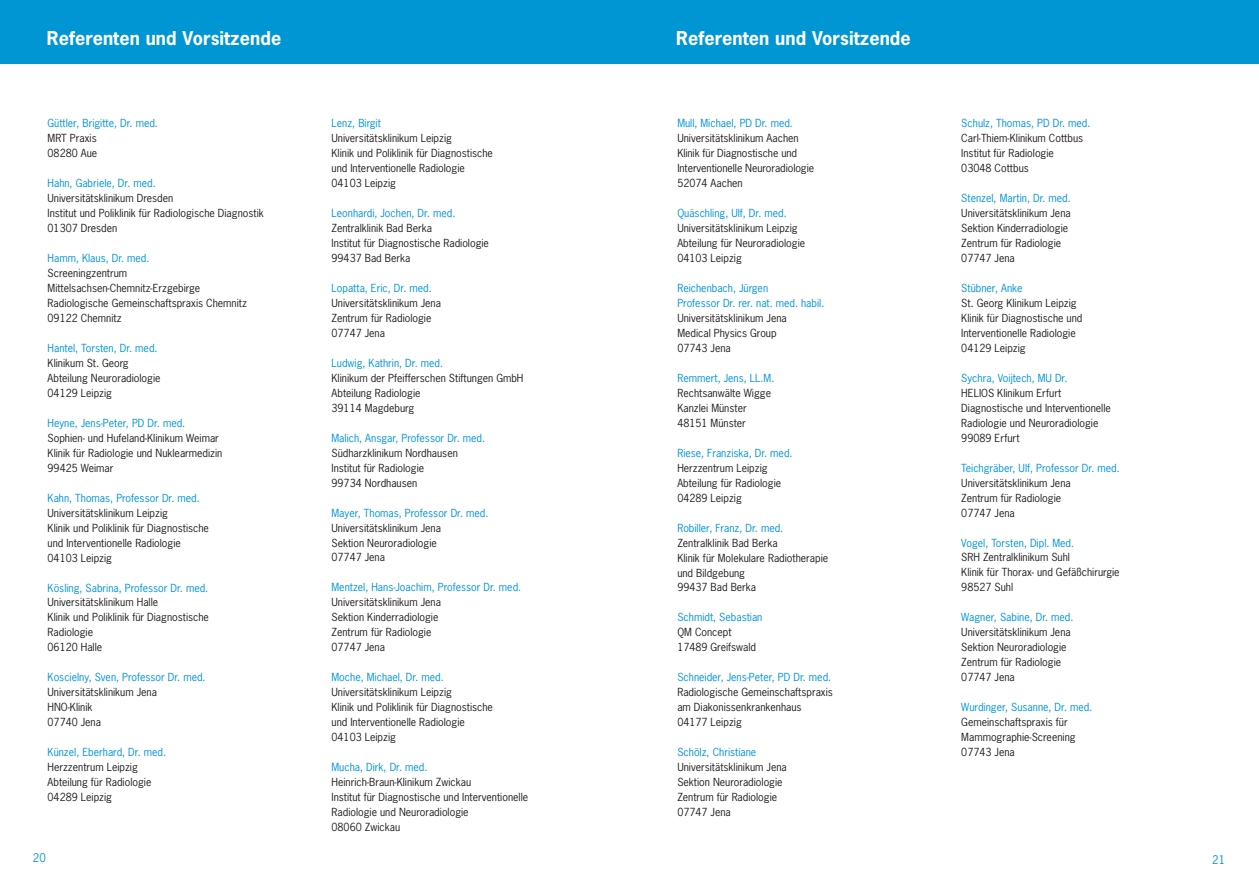
<style>
.page{position:relative;width:1259px;height:893px;background:#fff}
.page>*{position:absolute;margin:0;border:0;box-sizing:border-box;transform-origin:0 0}
.t1{font:700 18px "News Gothic Std";letter-spacing:.005em;color:#fff}
.t2{font:11.25px "News Gothic Std";color:#0095d9}
.t3{font:10.5px/15px "News Gothic Std";color:#231f20}
.t4{font:10.5px/15px "News Gothic Std";color:#0095d9}
</style>
<div class="page">
<div style="left:0;top:0;width:629px;height:64px;background:#0096d4"></div>
<div style="left:629px;top:0;width:630px;height:64px;background:#0096d4"></div>
<h1 class="t1" style="left:47px;top:26px;width:236px">Referenten und Vorsitzende</h1>
<h1 class="t1" style="left:676px;top:26px;width:236px">Referenten und Vorsitzende</h1>
<p class="t4" style="left:48px;top:116px;width:112px">Güttler, Brigitte, Dr. med.</p>
<p class="t3" style="left:48px;top:131px;width:51px">MRT Praxis<br>08280 Aue</p>
<p class="t4" style="left:48px;top:176px;width:110px">Hahn, Gabriele, Dr. med.</p>
<p class="t3" style="left:48px;top:191px;width:218px">Universitätsklinikum Dresden<br>Institut und Poliklinik für Radiologische Diagnostik<br>01307 Dresden</p>
<p class="t4" style="left:48px;top:250px;width:103px">Hamm, Klaus, Dr. med.</p>
<p class="t3" style="left:48px;top:265px;width:201px">Screeningzentrum<br>Mittelsachsen-Chemnitz-Erzgebirge<br>Radiologische Gemeinschaftspraxis Chemnitz<br>09122 Chemnitz</p>
<p class="t4" style="left:48px;top:340px;width:111px">Hantel, Torsten, Dr. med.</p>
<p class="t3" style="left:48px;top:355px;width:114px">Klinikum St. Georg<br>Abteilung Neuroradiologie<br>04129 Leipzig</p>
<p class="t4" style="left:48px;top:415px;width:139px">Heyne, Jens-Peter, PD Dr. med.</p>
<p class="t3" style="left:48px;top:430px;width:176px">Sophien- und Hufeland-Klinikum Weimar<br>Klinik für Radiologie und Nuklearmedizin<br>99425 Weimar</p>
<p class="t4" style="left:48px;top:490px;width:154px">Kahn, Thomas, Professor Dr. med.</p>
<p class="t3" style="left:48px;top:505px;width:163px">Universitätsklinikum Leipzig<br>Klinik und Poliklinik für Diagnostische und Interventionelle Radiologie<br>04103 Leipzig</p>
<p class="t4" style="left:48px;top:580px;width:162px">Kösling, Sabrina, Professor Dr. med.</p>
<p class="t3" style="left:48px;top:595px;width:163px">Universitätsklinikum Halle<br>Klinik und Poliklinik für Diagnostische<br>Radiologie<br>06120 Halle</p>
<p class="t4" style="left:48px;top:670px;width:160px">Koscielny, Sven, Professor Dr. med.</p>
<p class="t3" style="left:48px;top:685px;width:111px">Universitätsklinikum Jena<br>HNO-Klinik<br>07740 Jena</p>
<p class="t4" style="left:48px;top:745px;width:120px">Künzel, Eberhard, Dr. med.</p>
<p class="t3" style="left:48px;top:760px;width:105px">Herzzentrum Leipzig<br>Abteilung für Radiologie<br>04289 Leipzig</p>
<p class="t2" style="left:33px;top:850px;width:14px">20</p>
<p class="t4" style="left:331px;top:116px;width:51px">Lenz, Birgit</p>
<p class="t3" style="left:331px;top:131px;width:163px">Universitätsklinikum Leipzig<br>Klinik und Poliklinik für Diagnostische und Interventionelle Radiologie<br>04103 Leipzig</p>
<p class="t4" style="left:331px;top:205px;width:125px">Leonhardi, Jochen, Dr. med.</p>
<p class="t3" style="left:331px;top:220px;width:159px">Zentralklinik Bad Berka<br>Institut für Diagnostische Radiologie<br>99437 Bad Berka</p>
<p class="t4" style="left:331px;top:280px;width:102px">Lopatta, Eric, Dr. med.</p>
<p class="t3" style="left:331px;top:295px;width:111px">Universitätsklinikum Jena<br>Zentrum für Radiologie<br>07747 Jena</p>
<p class="t4" style="left:331px;top:355px;width:113px">Ludwig, Kathrin, Dr. med.</p>
<p class="t3" style="left:331px;top:370px;width:193px">Klinikum der Pfeifferschen Stiftungen GmbH<br>Abteilung Radiologie<br>39114 Magdeburg</p>
<p class="t4" style="left:331px;top:430px;width:155px">Malich, Ansgar, Professor Dr. med.</p>
<p class="t3" style="left:331px;top:445px;width:128px">Südharzklinikum Nordhausen<br>Institut für Radiologie<br>99734 Nordhausen</p>
<p class="t4" style="left:331px;top:505px;width:158px">Mayer, Thomas, Professor Dr. med.</p>
<p class="t3" style="left:331px;top:520px;width:111px">Universitätsklinikum Jena<br>Sektion Neuroradiologie<br>07747 Jena</p>
<p class="t4" style="left:331px;top:580px;width:191px">Mentzel, Hans-Joachim, Professor Dr. med.</p>
<p class="t3" style="left:331px;top:595px;width:111px">Universitätsklinikum Jena<br>Sektion Kinderradiologie<br>Zentrum für Radiologie<br>07747 Jena</p>
<p class="t4" style="left:331px;top:670px;width:114px">Moche, Michael, Dr. med.</p>
<p class="t3" style="left:331px;top:685px;width:163px">Universitätsklinikum Leipzig<br>Klinik und Poliklinik für Diagnostische und Interventionelle Radiologie<br>04103 Leipzig</p>
<p class="t4" style="left:331px;top:760px;width:97px">Mucha, Dirk, Dr. med.</p>
<p class="t3" style="left:331px;top:775px;width:198px">Heinrich-Braun-Klinikum Zwickau<br>Institut für Diagnostische und Interventionelle Radiologie und Neuroradiologie<br>08060 Zwickau</p>
<p class="t4" style="left:677px;top:116px;width:117px">Mull, Michael, PD Dr. med.</p>
<p class="t3" style="left:677px;top:131px;width:138px">Universitätsklinikum Aachen<br>Klinik für Diagnostische und<br>Interventionelle Neuroradiologie<br>52074 Aachen</p>
<p class="t4" style="left:677px;top:206px;width:111px">Quäschling, Ulf, Dr. med.</p>
<p class="t3" style="left:677px;top:221px;width:129px">Universitätsklinikum Leipzig<br>Abteilung für Neuroradiologie<br>04103 Leipzig</p>
<p class="t4" style="left:677px;top:280px;width:148px">Reichenbach, Jürgen<br>Professor Dr. rer. nat. med. habil.</p>
<p class="t3" style="left:677px;top:310px;width:111px">Universitätsklinikum Jena<br>Medical Physics Group<br>07743 Jena</p>
<p class="t4" style="left:677px;top:370px;width:98px">Remmert, Jens, LL.M.</p>
<p class="t3" style="left:677px;top:385px;width:95px">Rechtsanwälte Wigge<br>Kanzlei Münster<br>48151 Münster</p>
<p class="t4" style="left:677px;top:445px;width:117px">Riese, Franziska, Dr. med.</p>
<p class="t3" style="left:677px;top:460px;width:105px">Herzzentrum Leipzig<br>Abteilung für Radiologie<br>04289 Leipzig</p>
<p class="t4" style="left:677px;top:520px;width:107px">Robiller, Franz, Dr. med.</p>
<p class="t3" style="left:677px;top:535px;width:152px">Zentralklinik Bad Berka<br>Klinik für Molekulare Radiotherapie und Bildgebung<br>99437 Bad Berka</p>
<p class="t4" style="left:677px;top:610px;width:87px">Schmidt, Sebastian</p>
<p class="t3" style="left:677px;top:625px;width:80px">QM Concept<br>17489 Greifswald</p>
<p class="t4" style="left:677px;top:670px;width:155px">Schneider, Jens-Peter, PD Dr. med.</p>
<p class="t3" style="left:677px;top:685px;width:157px">Radiologische Gemeinschaftspraxis am Diakonissenkrankenhaus<br>04177 Leipzig</p>
<p class="t4" style="left:677px;top:745px;width:80px">Schölz, Christiane</p>
<p class="t3" style="left:677px;top:760px;width:111px">Universitätsklinikum Jena<br>Sektion Neuroradiologie<br>Zentrum für Radiologie<br>07747 Jena</p>
<p class="t4" style="left:961px;top:116px;width:131px">Schulz, Thomas, PD Dr. med.</p>
<p class="t3" style="left:961px;top:131px;width:123px">Carl-Thiem-Klinikum Cottbus<br>Institut für Radiologie<br>03048 Cottbus</p>
<p class="t4" style="left:961px;top:190px;width:111px">Stenzel, Martin, Dr. med.</p>
<p class="t3" style="left:961px;top:205px;width:111px">Universitätsklinikum Jena<br>Sektion Kinderradiologie<br>Zentrum für Radiologie<br>07747 Jena</p>
<p class="t4" style="left:961px;top:280px;width:63px">Stübner, Anke</p>
<p class="t3" style="left:961px;top:295px;width:123px">St. Georg Klinikum Leipzig<br>Klinik für Diagnostische und<br>Interventionelle Radiologie<br>04129 Leipzig</p>
<p class="t4" style="left:961px;top:370px;width:108px">Sychra, Voijtech, MU Dr.</p>
<p class="t3" style="left:961px;top:385px;width:151px">HELIOS Klinikum Erfurt<br>Diagnostische und Interventionelle<br>Radiologie und Neuroradiologie<br>99089 Erfurt</p>
<p class="t4" style="left:961px;top:460px;width:160px">Teichgräber, Ulf, Professor Dr. med.</p>
<p class="t3" style="left:961px;top:475px;width:111px">Universitätsklinikum Jena<br>Zentrum für Radiologie<br>07747 Jena</p>
<p class="t4" style="left:961px;top:535px;width:114px">Vogel, Torsten, Dipl. Med.</p>
<p class="t3" style="left:961px;top:550px;width:160px">SRH Zentralklinikum Suhl<br>Klinik für Thorax- und Gefäßchirurgie<br>98527 Suhl</p>
<p class="t4" style="left:961px;top:610px;width:114px">Wagner, Sabine, Dr. med.</p>
<p class="t3" style="left:961px;top:625px;width:111px">Universitätsklinikum Jena<br>Sektion Neuroradiologie<br>Zentrum für Radiologie<br>07747 Jena</p>
<p class="t4" style="left:961px;top:700px;width:133px">Wurdinger, Susanne, Dr. med.</p>
<p class="t3" style="left:961px;top:715px;width:116px">Gemeinschaftspraxis für<br>Mammographie-Screening<br>07743 Jena</p>
<p class="t2" style="left:1212px;top:852px;width:14px">21</p>
</div>
